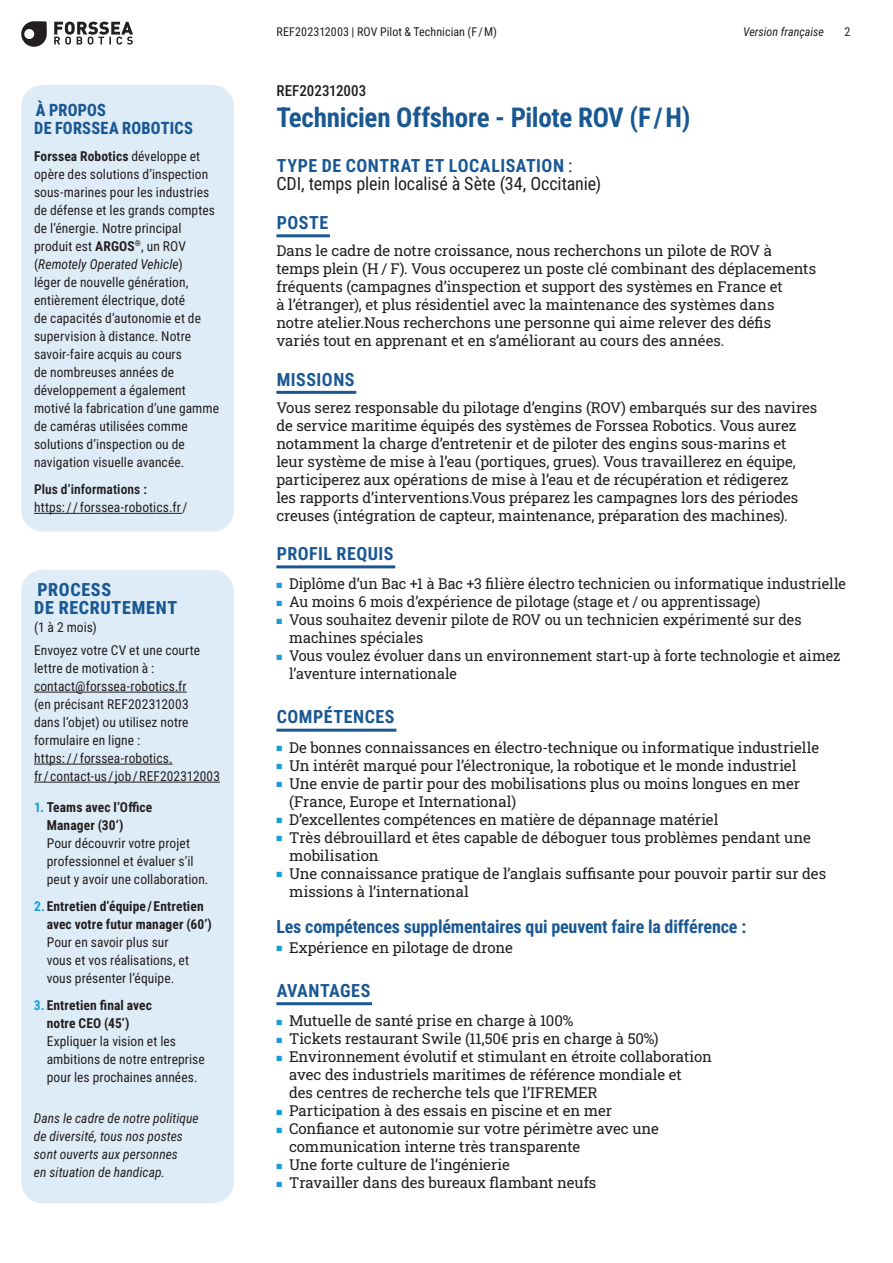
<style>
.page{position:relative;width:893px;height:1263px;background:#fff}
.page>*{position:absolute;margin:0;border:0;box-sizing:border-box;transform-origin:0 0}
.t1{font:700 27px "Roboto Condensed";letter-spacing:-.01em;color:#1a5893}
.t2{font:18px/18px "Roboto Condensed";letter-spacing:-.01em;color:#231f20}
.t3{font:700 18px "Roboto Condensed";letter-spacing:-.005em;color:#1a5893}
.t4{font:700 18px "Roboto Condensed";letter-spacing:.025em;color:#1a5893}
.t5{font:800 18px/18px "Roboto Condensed";letter-spacing:.04em;color:#1a5893}
.t6{font:700 18px "Roboto Condensed";letter-spacing:.03em;color:#1a5893}
.t7{font:700 18px "Roboto Condensed";letter-spacing:.02em;color:#1a5893}
.t8{font:800 16.8px/18px "Roboto Condensed";letter-spacing:.015em;color:#1a5893;scale:.96 1}
.t9{font:15px/18px "Roboto Slab";letter-spacing:-.005em;color:#231f20}
.t10{font:15px/18px "Roboto Slab";letter-spacing:-.005em;color:#231f20;scale:.96 1}
.t11{font:500 15px "Roboto Condensed";letter-spacing:.005em;color:#231f20}
.t12{font:13.5px/18px "Roboto Condensed";letter-spacing:.005em;color:#231f20}
.t13{font:700 13.5px/18px "Roboto Condensed";letter-spacing:.01em;color:#231f20}
.t14{font:italic 13.5px/18px "Roboto Condensed";letter-spacing:.005em;color:#231f20}
.t15{font:600 13.5px "Roboto Condensed";letter-spacing:.005em;color:#231f20}
.t16{font:12px "Roboto Condensed";letter-spacing:.01em;color:#231f20}
.t17{font:italic 12px "Roboto Condensed";letter-spacing:.005em;color:#231f20}
.s1{font-weight:700}
.s2{font-style:italic}
.s3{color:#179dd9}
.s4{font-weight:700;color:#1a5893}
</style>
<div class="page">
<div style="left:21px;top:85px;width:213px;height:446px;background:#deecf8;border-radius:21px"></div>
<hr style="left:34px;top:513px;width:148px;height:1px;background:#231f20">
<hr style="left:276px;top:234px;width:54px;height:3px;background:#1a5893">
<hr style="left:276px;top:391px;width:80px;height:3px;background:#1a5893">
<hr style="left:276px;top:565px;width:119px;height:3px;background:#1a5893">
<hr style="left:276px;top:729px;width:120px;height:3px;background:#1a5893">
<hr style="left:276px;top:1002px;width:96px;height:3px;background:#1a5893">
<div style="left:21px;top:570px;width:213px;height:633px;background:#deecf8;border-radius:21px"></div>
<hr style="left:34px;top:692px;width:153px;height:1px;background:#231f20">
<hr style="left:34px;top:764px;width:139px;height:1px;background:#231f20">
<hr style="left:34px;top:782px;width:186px;height:1px;background:#231f20">
<svg style="left:21px;top:21px;width:112px;height:26px"></svg>
<p class="t8" style="left:34px;top:100px;width:167px">À PROPOS<br>DE FORSSEA ROBOTICS</p>
<p class="t12" style="left:34px;top:146px;width:187px"><span class="s1">Forssea Robotics</span> développe et opère des solutions d’inspection sous-marines pour les industries de défense et les grands comptes de l’énergie. Notre principal produit est <span class="s1">ARGOS</span><sup>®</sup>, un ROV (<span class="s2">Remotely Operated Vehicle</span>)<br>léger de nouvelle génération, entièrement électrique, doté<br>de capacités d’autonomie et de supervision à distance. Notre savoir-faire acquis au cours<br>de nombreuses années de développement a également motivé la fabrication d’une gamme de caméras utilisées comme solutions d’inspection ou de navigation visuelle avancée.</p>
<p class="t15" style="left:34px;top:479px;width:114px">Plus d’informations :</p>
<p class="t12" style="left:34px;top:497px;width:155px">https: / / forssea-robotics.fr /</p>
<p class="t5" style="left:34px;top:580px;width:145px">PROCESS<br>DE RECRUTEMENT</p>
<p class="t12" style="left:34px;top:615px;width:168px;line-height:22.5px">(1 à 2 mois)<br>Envoyez votre CV et une courte</p>
<p class="t12" style="left:34px;top:658px;width:187px">lettre de motivation à : contact@forssea-robotics.fr<br>(en précisant REF202312003<br>dans l’objet) ou utilisez notre formulaire en ligne :<br>https: / / forssea-robotics.<br>fr / contact-us / job / REF202312003</p>
<p class="t13" style="left:47px;top:798px;width:107px;text-indent:-13px"><span class="s3">1.</span> Teams avec l’Office<br>Manager (30’)</p>
<p class="t12" style="left:47px;top:834px;width:163px">Pour découvrir votre projet professionnel et évaluer s’il peut y avoir une collaboration.</p>
<p class="t13" style="left:47px;top:897px;width:167px;text-indent:-13px"><span class="s3">2.</span> Entretien d’équipe / Entretien avec votre futur manager (60’)</p>
<p class="t12" style="left:47px;top:933px;width:144px">Pour en savoir plus sur vous et vos réalisations, et vous présenter l’équipe.</p>
<p class="t13" style="left:47px;top:996px;width:107px;text-indent:-13px"><span class="s3">3.</span> Entretien final avec notre CEO (45’)</p>
<p class="t12" style="left:47px;top:1032px;width:159px">Expliquer la vision et les ambitions de notre entreprise pour les prochaines années.</p>
<p class="t14" style="left:34px;top:1108px;width:166px">Dans le cadre de notre politique de diversité, tous nos postes sont ouverts aux personnes<br>en situation de handicap.</p>
<p class="t16" style="left:276px;top:24px;width:222px">REF202312003 | ROV Pilot &amp; Technician (F / M)</p>
<p class="t17" style="left:743px;top:24px;width:82px">Version française</p>
<p class="t16" style="left:844px;top:24px;width:7px">2</p>
<p class="t11" style="left:276px;top:80px;width:91px">REF202312003</p>
<h1 class="t1" style="left:276px;top:98px;width:416px">Technicien Offshore - Pilote ROV (F / H)</h1>
<p class="t2" style="left:276px;top:155px;width:326px"><span class="s4">TYPE DE CONTRAT ET LOCALISATION</span> :<br>CDI, temps plein localisé à Sète (34, Occitanie)</p>
<p class="t3" style="left:277px;top:210px;width:53px">POSTE</p>
<p class="t9" style="left:276px;top:241px;width:541px">Dans le cadre de notre croissance, nous recherchons un pilote de ROV à temps plein (H / F). Vous occuperez un poste clé combinant des déplacements fréquents (campagnes d’inspection et support des systèmes en France et<br>à l’étranger), et plus résidentiel avec la maintenance des systèmes dans<br>notre atelier.Nous recherchons une personne qui aime relever des défis variés tout en apprenant et en s’améliorant au cours des années.</p>
<p class="t4" style="left:277px;top:367px;width:79px">MISSIONS</p>
<p class="t9" style="left:276px;top:398px;width:543px">Vous serez responsable du pilotage d’engins (ROV) embarqués sur des navires de service maritime équipés des systèmes de Forssea Robotics. Vous aurez notamment la charge d’entretenir et de piloter des engins sous-marins et leur système de mise à l’eau (portiques, grues). Vous travaillerez en équipe, participerez aux opérations de mise à l’eau et de récupération et rédigerez<br>les rapports d’interventions.Vous préparez les campagnes lors des périodes creuses (intégration de capteur, maintenance, préparation des machines).</p>
<p class="t4" style="left:277px;top:541px;width:118px">PROFIL REQUIS</p>
<p class="t10" style="left:276px;top:574px;width:595px"><span class="s3">■</span> Diplôme d’un Bac +1 à Bac +3 filière électro technicien ou informatique industrielle</p>
<p class="t10" style="left:276px;top:592px;width:506px"><span class="s3">■</span> Au moins 6 mois d’expérience de pilotage (stage et / ou apprentissage)</p>
<p class="t10" style="left:289px;top:610px;width:535px;text-indent:-13px"><span class="s3">■</span> Vous souhaitez devenir pilote de ROV ou un technicien expérimenté sur des machines spéciales</p>
<p class="t10" style="left:289px;top:646px;width:576px;text-indent:-13px"><span class="s3">■</span> Vous voulez évoluer dans un environnement start-up à forte technologie et aimez l’aventure internationale</p>
<p class="t6" style="left:277px;top:704px;width:119px">COMPÉTENCES</p>
<p class="t9" style="left:276px;top:738px;width:544px"><span class="s3">■</span> De bonnes connaissances en électro-technique ou informatique industrielle</p>
<p class="t9" style="left:276px;top:756px;width:522px"><span class="s3">■</span> Un intérêt marqué pour l’électronique, la robotique et le monde industriel</p>
<p class="t9" style="left:289px;top:774px;width:512px;text-indent:-13px"><span class="s3">■</span> Une envie de partir pour des mobilisations plus ou moins longues en mer (France, Europe et International)</p>
<p class="t9" style="left:276px;top:810px;width:444px"><span class="s3">■</span> D’excellentes compétences en matière de dépannage matériel</p>
<p class="t9" style="left:289px;top:828px;width:523px;text-indent:-13px"><span class="s3">■</span> Très débrouillard et êtes capable de déboguer tous problèmes pendant une mobilisation</p>
<p class="t9" style="left:289px;top:864px;width:538px;text-indent:-13px"><span class="s3">■</span> Une connaissance pratique de l’anglais suffisante pour pouvoir partir sur des missions à l’international</p>
<p class="t3" style="left:276px;top:914px;width:471px">Les compétences supplémentaires qui peuvent faire la différence :</p>
<p class="t9" style="left:276px;top:938px;width:238px"><span class="s3">■</span> Expérience en pilotage de drone</p>
<p class="t7" style="left:277px;top:978px;width:95px">AVANTAGES</p>
<p class="t9" style="left:276px;top:1011px;width:299px"><span class="s3">■</span> Mutuelle de santé prise en charge à 100%</p>
<p class="t9" style="left:276px;top:1029px;width:384px"><span class="s3">■</span> Tickets restaurant Swile (11,50€ pris en charge à 50%)</p>
<p class="t9" style="left:289px;top:1047px;width:424px;text-indent:-13px"><span class="s3">■</span> Environnement évolutif et stimulant en étroite collaboration avec des industriels maritimes de référence mondiale et<br>des centres de recherche tels que l’IFREMER</p>
<p class="t9" style="left:276px;top:1101px;width:337px"><span class="s3">■</span> Participation à des essais en piscine et en mer</p>
<p class="t9" style="left:289px;top:1119px;width:371px;text-indent:-13px"><span class="s3">■</span> Confiance et autonomie sur votre périmètre avec une communication interne très transparente</p>
<p class="t9" style="left:276px;top:1155px;width:235px"><span class="s3">■</span> Une forte culture de l’ingénierie</p>
<p class="t9" style="left:276px;top:1173px;width:321px"><span class="s3">■</span> Travailler dans des bureaux flambant neufs</p>
</div>
